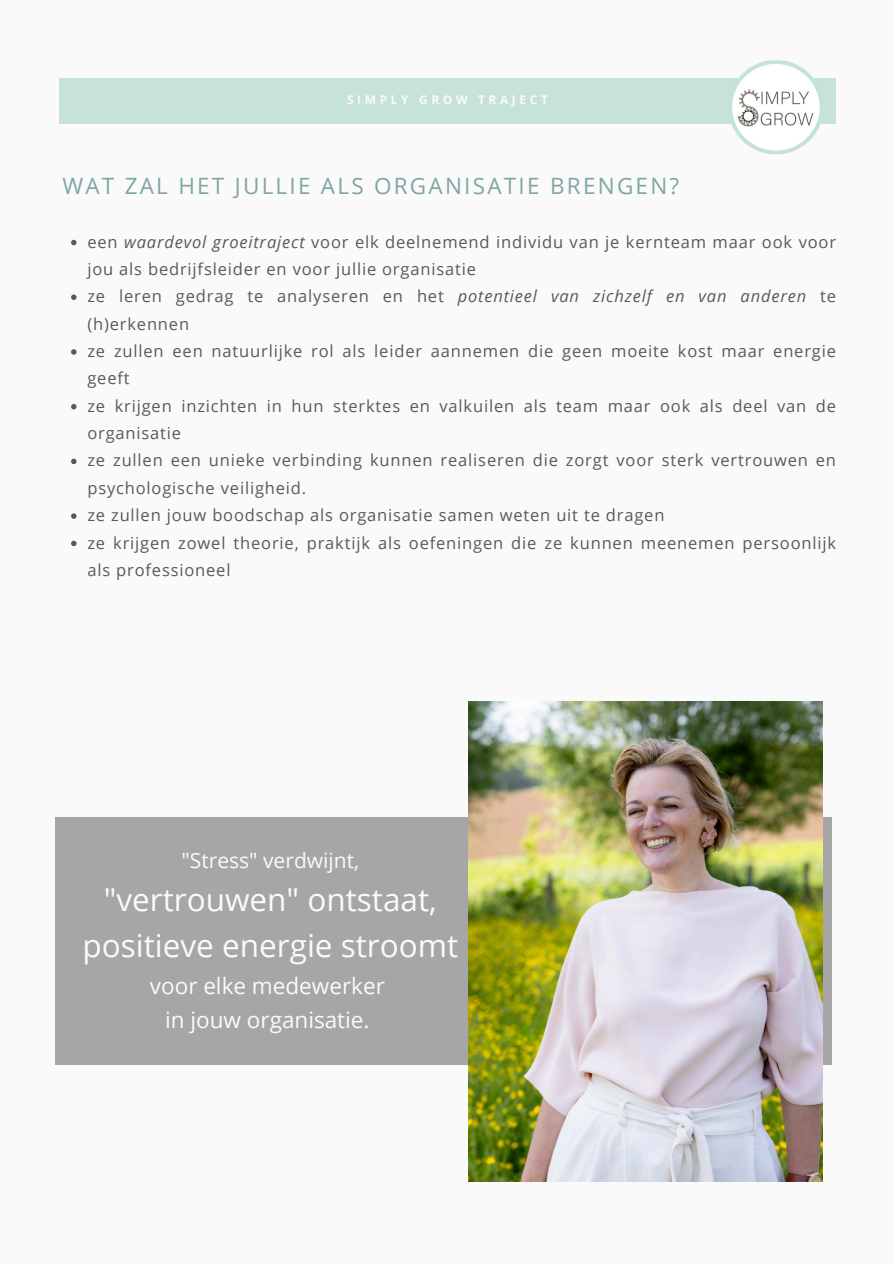
<style>
.page{position:relative;width:894px;height:1264px;background:#fff}
.page>*{position:absolute;margin:0;border:0;box-sizing:border-box;transform-origin:0 0}
.t1{font:31.5px/46.2px "Open Sans";color:#fafafa;text-align:center}
.t2{font:22.5px "Open Sans";letter-spacing:.1em;color:#80a6a3}
.t3{font:22.5px/33.8px "Open Sans";color:#fafafa;text-align:center}
.t4{font:21px "Open Sans";color:#fafafa}
.t5{font:16.5px/27.3px "Open Sans";letter-spacing:.05em;color:#595959}
.t6{font:700 12px "Open Sans";letter-spacing:.3em;color:#fafafa}
.s1{font-style:italic}
</style>
<div class="page">
<div style="left:0;top:0;width:893px;height:1263px;background:#fafafa"></div>
<div style="left:59px;top:78px;width:777px;height:45px;background:#c6e2da"></div>
<img style="left:728px;top:60px;width:94px;height:95px">
<div style="left:55px;top:817px;width:776px;height:247px;background:#a6a6a6"></div>
<img style="left:469px;top:701px;width:353px;height:480px">
<svg style="left:71px;top:240px;width:5px;height:5px"></svg>
<svg style="left:71px;top:294px;width:5px;height:6px"></svg>
<svg style="left:71px;top:349px;width:5px;height:6px"></svg>
<svg style="left:71px;top:404px;width:5px;height:5px"></svg>
<svg style="left:71px;top:458px;width:5px;height:6px"></svg>
<svg style="left:71px;top:513px;width:5px;height:6px"></svg>
<svg style="left:71px;top:540px;width:5px;height:6px"></svg>
<p class="t6" style="left:347px;top:91px;width:202px">SIMPLY GROW TRAJECT</p>
<p class="t2" style="left:62px;top:170px;width:618px">WAT ZAL HET JULLIE ALS ORGANISATIE BRENGEN?</p>
<p class="t5" style="left:87px;top:227px;width:750px">een <span class="s1">waardevol groeitraject</span> voor elk deelnemend individu van je kernteam maar ook voor jou als bedrijfsleider en voor jullie organisatie</p>
<p class="t5" style="left:87px;top:282px;width:750px">ze leren gedrag te analyseren en het <span class="s1">potentieel van zichzelf en van anderen</span> te (h)erkennen</p>
<p class="t5" style="left:87px;top:337px;width:750px">ze zullen een natuurlijke rol als leider aannemen die geen moeite kost maar energie geeft</p>
<p class="t5" style="left:87px;top:392px;width:750px">ze krijgen inzichten in hun sterktes en valkuilen als team maar ook als deel van de organisatie</p>
<p class="t5" style="left:87px;top:446px;width:750px">ze zullen een unieke verbinding kunnen realiseren die zorgt voor sterk vertrouwen en psychologische veiligheid.</p>
<p class="t5" style="left:87px;top:501px;width:578px">ze zullen jouw boodschap als organisatie samen weten uit te dragen</p>
<h1 class="t5" style="left:87px;top:528px;width:750px">ze krijgen zowel theorie, praktijk als oefeningen die ze kunnen meenemen persoonlijk als professioneel</h1>
<p class="t4" style="left:181px;top:845px;width:179px">"Stress" verdwijnt,</p>
<p class="t1" style="left:82px;top:875px;width:377px">"vertrouwen" ontstaat, positieve energie stroomt</p>
<p class="t3" style="left:150px;top:968px;width:236px">voor elke medewerker in jouw organisatie.</p>
</div>
